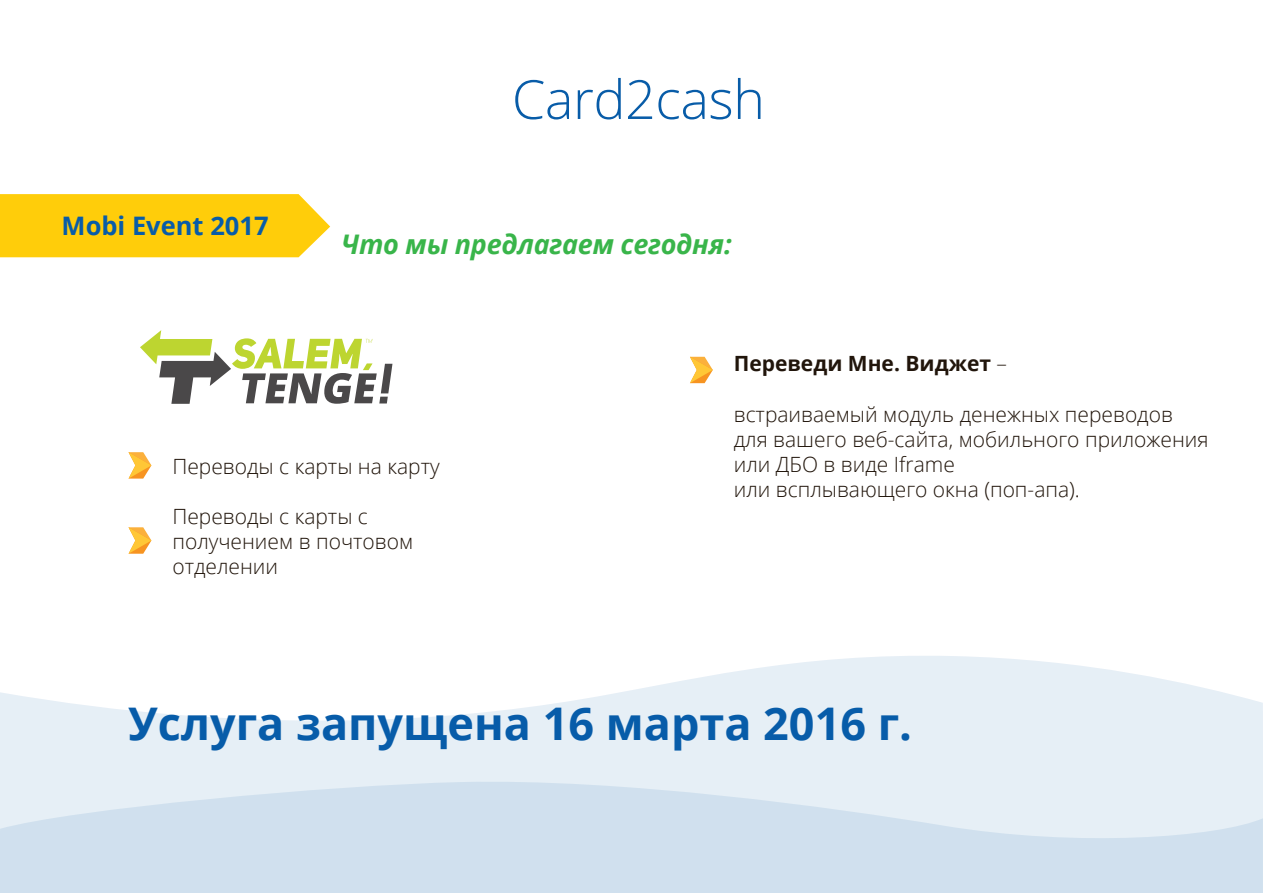
<style>
.page{position:relative;width:1263px;height:893px;background:#fff}
.page>*{position:absolute;margin:0;border:0;box-sizing:border-box;transform-origin:0 0}
.t1{font:300 54px "Open Sans";letter-spacing:-.01em;color:#085ca8}
.t2{font:700 45px "Open Sans";color:#075ca9}
.t3{font:italic 700 27px "Open Sans";letter-spacing:-.01em;color:#39b54a}
.t4{font:700 25.5px "Open Sans";color:#085ca8}
.t5{font:300 21px/25.2px "Open Sans";color:#21150b}
.t6{font:700 21px "Open Sans";color:#21150b}
.s1{font-weight:300}
</style>
<div class="page">
<svg style="left:140px;top:330px;width:252px;height:74px"></svg>
<svg style="left:129px;top:452px;width:22px;height:27px"></svg>
<svg style="left:129px;top:527px;width:22px;height:27px"></svg>
<svg style="left:0;top:656px;width:1263px;height:126px;fill:#e6eff6"></svg>
<svg style="left:0;top:782px;width:1263px;height:111px;background:#d4e3ef"></svg>
<div style="left:0;top:194px;width:330px;height:63px;background:#ffcd0a"></div>
<svg style="left:690px;top:357px;width:23px;height:26px"></svg>
<p class="t4" style="left:62px;top:207px;width:208px">Mobi Event 2017</p>
<h1 class="t1" style="left:512px;top:62px;width:255px">Card2cash</h1>
<p class="t3" style="left:341px;top:225px;width:392px">Что мы предлагаем сегодня:</p>
<p class="t5" style="left:172px;top:453px;width:269px">Переводы с карты на карту</p>
<p class="t5" style="left:172px;top:503px;width:242px">Переводы с карты с получением в почтовом отделении</p>
<p class="t6" style="left:734px;top:349px;width:275px">Переведи Мне. Виджет <span class="s1">–</span></p>
<p class="t5" style="left:734px;top:401px;width:476px">встраиваемый модуль денежных переводов для вашего веб-сайта, мобильного приложения или ДБО в виде Iframe<br>или всплывающего окна (поп-апа).</p>
<h2 class="t2" style="left:129px;top:692px;width:785px">Услуга запущена 16 марта 2016 г.</h2>
</div>
